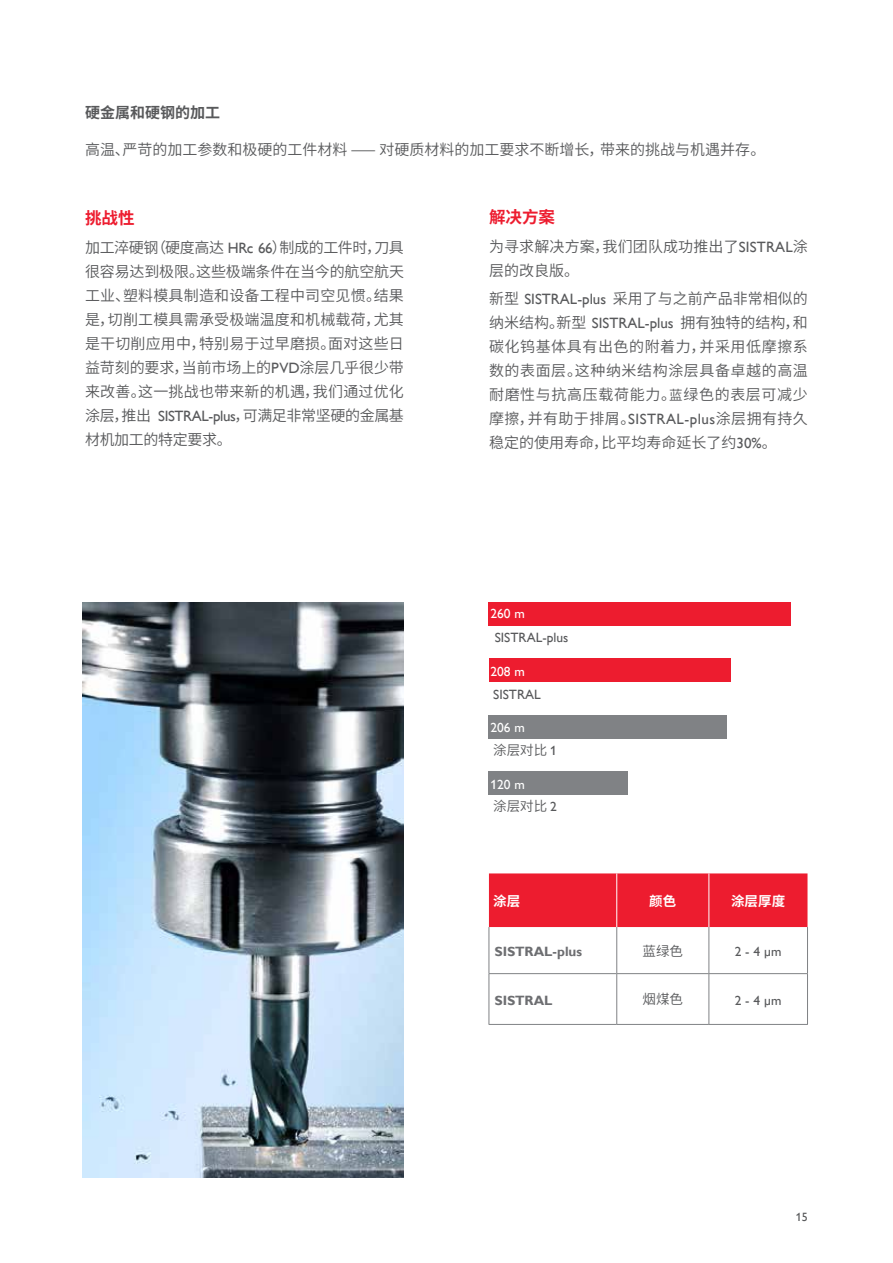
<style>
.page{position:relative;width:893px;height:1263px;background:#fff}
.page>*{position:absolute;margin:0;border:0;box-sizing:border-box;transform-origin:0 0}
.t1{font:700 16.5px "Source Han Sans CN";color:#ed1c2f}
.t2{font:15px/24px "Source Han Sans CN";color:#58595b;text-align:justify}
.t3{font:700 15px "Source Han Sans CN";color:#58595b}
.t4{font:13.5px "Assab Gill";color:#58595b}
.t5{font:700 13.5px "Assab Gill";color:#6d6e71}
.t6{font:13.5px "Assab Gill";color:#fff}
.t7{font:13.5px "Source Han Sans CN";color:#58595b}
.t8{font:700 13.5px "Source Han Sans CN";letter-spacing:.01em;color:#fff}
.t9{font:12px "Assab Gill";color:#58595b}
.s1{font-family:"Assab Gill"}
.s2{font-size:13.5px}
</style>
<div class="page">
<img style="left:83px;top:603px;width:321px;height:575px">
<div style="left:489px;top:602px;width:302px;height:24px;background:#ed1c2f"></div>
<div style="left:489px;top:658px;width:241px;height:24px;background:#ed1c2f"></div>
<div style="left:488px;top:715px;width:239px;height:23px;background:#808285"></div>
<div style="left:488px;top:771px;width:140px;height:24px;background:#808285"></div>
<div style="left:489px;top:873px;width:318px;height:54px;background:#ed1c2f"></div>
<hr style="left:616px;top:873px;width:1px;height:54px;background:#fff">
<hr style="left:708px;top:873px;width:1px;height:54px;background:#fff">
<hr style="left:489px;top:927px;width:1px;height:46px;background:#808285">
<hr style="left:616px;top:927px;width:1px;height:46px;background:#808285">
<hr style="left:708px;top:927px;width:1px;height:46px;background:#808285">
<hr style="left:807px;top:927px;width:1px;height:46px;background:#808285">
<hr style="left:489px;top:973px;width:128px;height:1px;background:#808285">
<hr style="left:489px;top:974px;width:1px;height:50px;background:#808285">
<hr style="left:617px;top:973px;width:92px;height:1px;background:#808285">
<hr style="left:616px;top:974px;width:1px;height:50px;background:#808285">
<hr style="left:709px;top:973px;width:99px;height:1px;background:#808285">
<hr style="left:708px;top:974px;width:1px;height:50px;background:#808285">
<hr style="left:807px;top:974px;width:1px;height:50px;background:#808285">
<hr style="left:489px;top:1024px;width:128px;height:1px;background:#808285">
<hr style="left:617px;top:1024px;width:92px;height:1px;background:#808285">
<hr style="left:709px;top:1024px;width:99px;height:1px;background:#808285">
<p class="t3" style="left:85px;top:104px;width:136px">硬金属和硬钢的加工</p>
<p class="t2" style="left:85px;top:138px;width:682px">高温、严苛的加工参数和极硬的工件材料 —— 对硬质材料的加工要求不断增长，带来的挑战与机遇并存。</p>
<p class="t1" style="left:85px;top:208px;width:51px">挑战性</p>
<p class="t1" style="left:489px;top:208px;width:67px">解决方案</p>
<p class="t2" style="left:85px;top:235px;width:320px">加工淬硬钢（硬度高达 <span class="s1">HRc 66</span>）制成的工件时，刀具很容易达到极限。这些极端条件在当今的航空航天工业、塑料模具制造和设备工程中司空见惯。结果是，切削工模具需承受极端温度和机械载荷，尤其是干切削应用中，特别易于过早磨损。面对这些日益苛刻的要求，当前市场上的<span class="s1">PVD</span>涂层几乎很少带来改善。这一挑战也带来新的机遇，我们通过优化涂层，推出 <span class="s1">SISTRAL-plus</span>，可满足非常坚硬的金属基材机加工的特定要求。</p>
<p class="t2" style="left:489px;top:235px;width:320px">为寻求解决方案，我们团队成功推出了<span class="s1">SISTRAL</span>涂层的改良版。</p>
<p class="t2" style="left:489px;top:287px;width:320px">新型 <span class="s1">SISTRAL-plus</span> 采用了与之前产品非常相似的纳米结构。新型 <span class="s1">SISTRAL-plus</span> 拥有独特的结构，和碳化钨基体具有出色的附着力，并采用低摩擦系数的表面层。这种纳米结构涂层具备卓越的高温耐磨性与抗高压载荷能力。<span class="s2">蓝</span>绿色的表层可减少摩擦，并有助于排屑。<span class="s1">SISTRAL-plus</span>涂层拥有持久稳定的使用寿命，比平均寿命延长了约<span class="s1">30%</span>。</p>
<p class="t6" style="left:490px;top:606px;width:36px">260 m</p>
<p class="t4" style="left:495px;top:630px;width:75px">SISTRAL-plus</p>
<p class="t6" style="left:490px;top:664px;width:36px">208 m</p>
<p class="t4" style="left:493px;top:687px;width:49px">SISTRAL</p>
<p class="t6" style="left:490px;top:721px;width:36px">206 m</p>
<p class="t7" style="left:493px;top:742px;width:65px">涂层对比 <span class="s1">1</span></p>
<p class="t6" style="left:490px;top:777px;width:36px">120 m</p>
<p class="t7" style="left:493px;top:799px;width:65px">涂层对比 <span class="s1">2</span></p>
<p class="t8" style="left:493px;top:893px;width:29px">涂层</p>
<p class="t8" style="left:649px;top:893px;width:29px">颜色</p>
<p class="t8" style="left:731px;top:893px;width:56px">涂层厚度</p>
<p class="t5" style="left:495px;top:944px;width:89px">SISTRAL-plus</p>
<p class="t7" style="left:643px;top:943px;width:42px">蓝绿色</p>
<p class="t4" style="left:735px;top:944px;width:48px">2 - 4 µm</p>
<p class="t5" style="left:495px;top:993px;width:59px">SISTRAL</p>
<p class="t7" style="left:643px;top:992px;width:42px">烟煤色</p>
<p class="t4" style="left:735px;top:993px;width:48px">2 - 4 µm</p>
<p class="t9" style="left:796px;top:1210px;width:13px">15</p>
</div>
